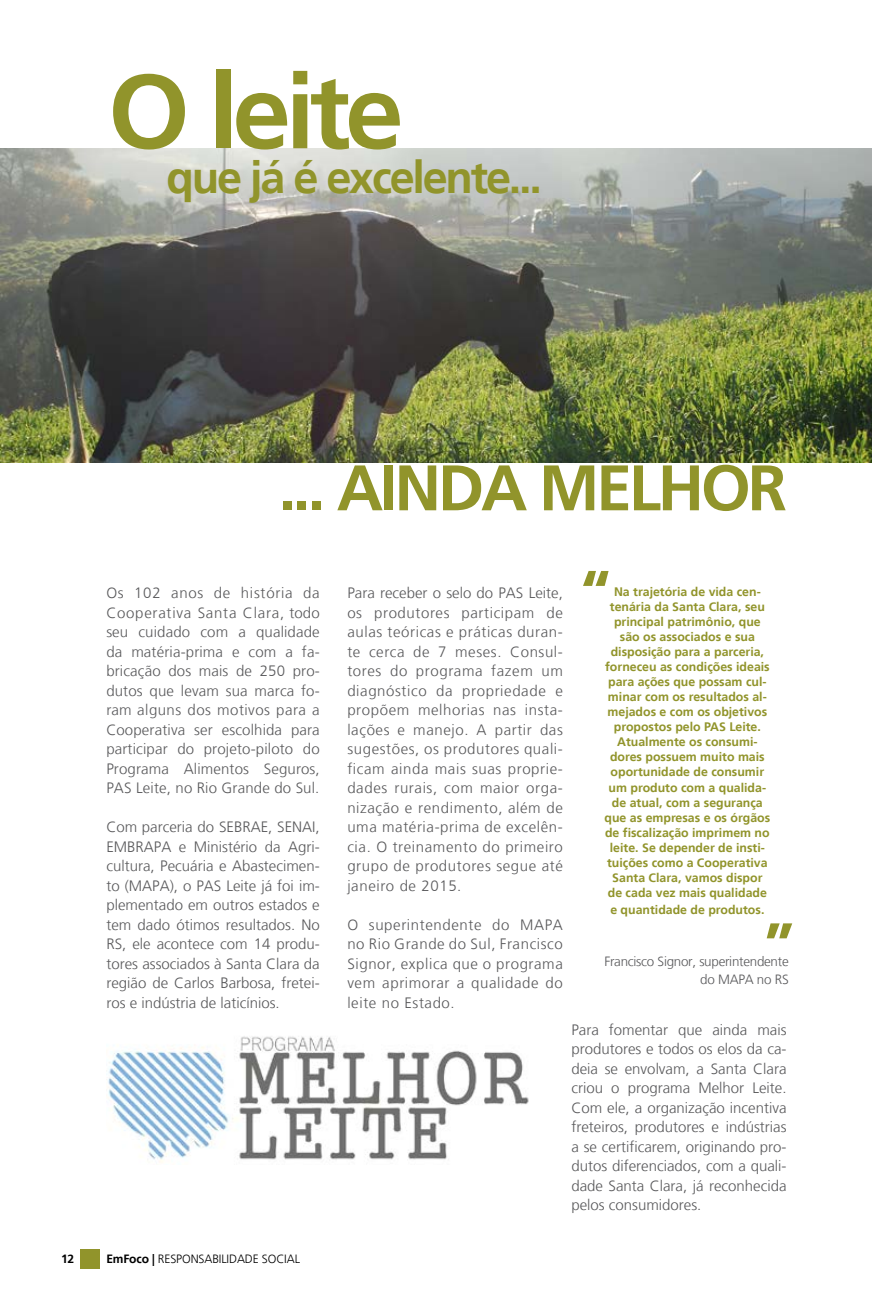
<style>
.page{position:relative;width:872px;height:1297px;background:#fff}
.page>*{position:absolute;margin:0;border:0;box-sizing:border-box;transform-origin:0 0}
.t1{font:700 105px "Frutiger LT";color:#91942b}
.t2{font:700 64.2px "Frutiger LT";letter-spacing:-.05em;color:#91942b}
.t3{font:700 59.85px "Frutiger LT";color:#91942b}
.t4{font:700 45px "Frutiger LT";letter-spacing:-.05em;color:#91942b}
.t5{font:300 15px/19.5px "Frutiger LT";letter-spacing:.01em;color:#58585a;text-align:justify}
.t6{font:300 13.35px/17.4px "Frutiger LT";letter-spacing:-.02em;color:#58585a;text-align:right}
.t7{font:700 12.3px/15.1px "Frutiger LT";color:#91942b;text-align:center}
.t8{font:300 12px "Frutiger LT";letter-spacing:-.01em;color:#000}
.t9{font:700 12px "Frutiger LT";color:#000}
.s1{font-weight:700}
</style>
<div class="page">
<img style="left:0;top:148px;width:872px;height:314px">
<div style="left:80px;top:1249px;width:20px;height:20px;background:#91942b"></div>
<img style="left:108px;top:1036px;width:421px;height:127px">
<h1 class="t1" style="left:108px;top:50px;width:297px">O leite</h1>
<h3 class="t4" style="left:167px;top:151px;width:377px">que já é excelente...</h3>
<h2 class="t2" style="left:278px;top:450px;width:510px">... ainda melhor</h2>
<p class="t5" style="left:106px;top:583px;width:215px">Os 102 anos de história da Cooperativa Santa Clara, todo seu cuidado com a qualidade da matéria-prima e com a fa&shy;bricação dos mais de 250 pro&shy;dutos que levam sua marca fo&shy;ram alguns dos motivos para a Cooperativa ser escolhida para participar do projeto-piloto do Programa Alimentos Seguros, PAS Leite, no Rio Grande do Sul.</p>
<p class="t5" style="left:106px;top:817px;width:215px">Com parceria do SEBRAE, SENAI, EMBRAPA e Ministério da Agri&shy;cultura, Pecuária e Abastecimen&shy;to (MAPA), o PAS Leite já foi im&shy;plementado em outros estados e tem dado ótimos resultados. No RS, ele acontece com 14 produ&shy;tores associados à Santa Clara da região de Carlos Barbosa, fretei&shy;ros e indústria de laticínios.</p>
<p class="t9" style="left:61px;top:1252px;width:15px">12</p>
<p class="t8" style="left:106px;top:1252px;width:195px"><span class="s1">EmFoco |</span> RESPONSABILIDADE SOCIAL</p>
<p class="t5" style="left:347px;top:583px;width:217px">Para receber o selo do PAS Leite, os produtores participam de aulas teóricas e práticas duran&shy;te cerca de 7 meses. Consul&shy;tores do programa fazem um diagnóstico da propriedade e propõem melhorias nas insta&shy;lações e manejo. A partir das sugestões, os produtores quali&shy;ficam ainda mais suas proprie&shy;dades rurais, com maior orga&shy;nização e rendimento, além de uma matéria-prima de excelên&shy;cia. O treinamento do primeiro grupo de produtores segue até janeiro de 2015.</p>
<p class="t5" style="left:347px;top:915px;width:217px">O superintendente do MAPA no Rio Grande do Sul, Francisco Signor, explica que o programa vem aprimorar a qualidade do leite no Estado.</p>
<h3 class="t3" style="left:581px;top:557px;width:31px">“</h3>
<p class="t7" style="left:604px;top:584px;width:167px">Na trajetória de vida cen&shy;tenária da Santa Clara, seu principal patrimônio, que são os associados e sua disposição para a parceria, forneceu as condições ideais para ações que possam cul&shy;minar com os resultados al&shy;mejados e com os objetivos propostos pelo PAS Leite.<br>Atualmente os consumi&shy;dores possuem muito mais oportunidade de consumir um produto com a qualida&shy;de atual, com a segurança que as empresas e os órgãos de fiscalização imprimem no leite. Se depender de insti&shy;tuições como a Cooperativa<br>Santa Clara, vamos dispor de cada vez mais qualidade</p>
<p class="t7" style="left:610px;top:902px;width:156px">e quantidade de produtos.</p>
<h3 class="t3" style="left:794px;top:952px;width:31px;rotate:-180deg">“</h3>
<p class="t6" style="left:604px;top:953px;width:186px">Francisco Signor, superintendente do MAPA no RS</p>
<p class="t5" style="left:571px;top:1020px;width:217px">Para fomentar que ainda mais produtores e todos os elos da ca&shy;deia se envolvam, a Santa Clara criou o programa Melhor Leite.<br>Com ele, a organização incentiva freteiros, produtores e indústrias a se certificarem, originando pro&shy;dutos diferenciados, com a quali&shy;dade Santa Clara, já reconhecida pelos consumidores.</p>
</div>
